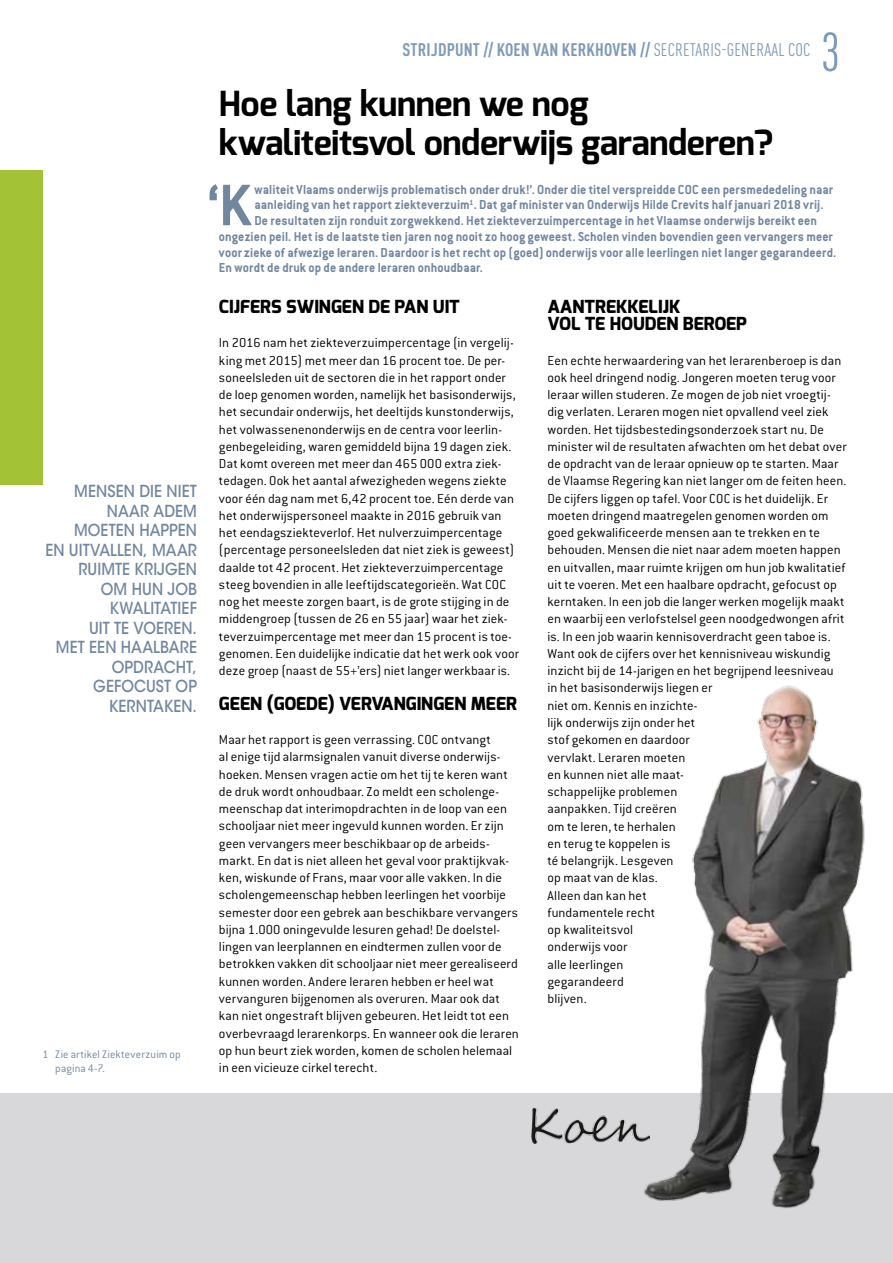
<style>
.page{position:relative;width:893px;height:1263px;background:#fff}
.page>*{position:absolute;margin:0;border:0;box-sizing:border-box;transform-origin:0 0}
.t1{font:700 64.2px "Conduit ITC";color:#7187a0;scale:.95 1}
.t2{font:condensed 54px "DINOT";color:#7d9bb8}
.t3{font:700 34.5px/38.4px "Exo";letter-spacing:-.01em;color:#000}
.t4{font:800 18px/17.2px "Exo";color:#000}
.t5{font:700 condensed 18px "DINOT";letter-spacing:.01em;color:#7d9bb8}
.t6{font:500 16.5px/19.5px "ITC Avant Garde Std";letter-spacing:.005em;color:#7187a0;text-align:right;scale:.9 1}
.t7{font:300 14.25px/17.2px "Conduit ITC";letter-spacing:.005em;color:#000}
.t8{font:700 14.25px "Conduit ITC";letter-spacing:.005em;color:#7187a0;scale:.95 1}
.t9{font:300 12px/13.5px "Conduit ITC";letter-spacing:.01em;color:#7187a0}
.s1{font-weight:400}
</style>
<div class="page">
<div style="left:0;top:170px;width:43px;height:315px;background:#a3c236"></div>
<div style="left:0;top:1093px;width:893px;height:170px;background:#d8d8da"></div>
<img style="left:643px;top:685px;width:222px;height:524px">
<img style="left:532px;top:1107px;width:118px;height:37px">
<p class="t6" style="left:45px;top:481px;width:170px">MENSEN DIE NIET<br>NAAR ADEM<br>MOETEN HAPPEN<br>EN UITVALLEN, MAAR<br>RUIMTE KRIJGEN<br>OM HUN JOB<br>KWALITATIEF<br>UIT TE VOEREN.<br>MET EEN HAALBARE<br>OPDRACHT,<br>GEFOCUST OP<br>KERNTAKEN.</p>
<p class="t9" style="left:55px;top:1048px;width:127px;text-indent:-13px">1 Zie artikel Ziekteverzuim op pagina 4-7.</p>
<p class="t5" style="left:402px;top:39px;width:408px">STRIJDPUNT // KOEN VAN KERKHOVEN // <span class="s1">SECRETARIS-GENERAAL COC</span></p>
<h3 class="t3" style="left:219px;top:85px;width:556px">Hoe lang kunnen we nog kwaliteitsvol onderwijs garanderen?</h3>
<h2 class="t2" style="left:821px;top:21px;width:21px">3</h2>
<h1 class="t1" style="left:207px;top:170px;width:14px">‘</h1>
<h1 class="t1" style="left:219px;top:168px;width:35px">K</h1>
<p class="t8" style="left:254px;top:181px;width:611px">waliteit Vlaams onderwijs problematisch onder druk!’. Onder die titel verspreidde COC een persmededeling naar</p>
<p class="t8" style="left:254px;top:197px;width:601px">aanleiding van het rapport ziekteverzuim<sup>1</sup>. Dat gaf minister van Onderwijs Hilde Crevits half januari 2018 vrij.</p>
<p class="t8" style="left:254px;top:212px;width:594px">De resultaten zijn ronduit zorgwekkend. Het ziekteverzuimpercentage in het Vlaamse onderwijs bereikt een</p>
<p class="t8" style="left:219px;top:228px;width:648px">ongezien peil. Het is de laatste tien jaren nog nooit zo hoog geweest. Scholen vinden bovendien geen vervangers meer</p>
<p class="t8" style="left:219px;top:244px;width:651px">voor zieke of afwezige leraren. Daardoor is het recht op (goed) onderwijs voor alle leerlingen niet langer gegarandeerd.</p>
<p class="t8" style="left:219px;top:260px;width:279px">En wordt de druk op de andere leraren onhoudbaar.</p>
<p class="t4" style="left:219px;top:298px;width:242px">CIJFERS SWINGEN DE PAN UIT</p>
<p class="t7" style="left:219px;top:334px;width:301px">In 2016 nam het ziekteverzuimpercentage (in vergelij&shy;king met 2015) met meer dan 16 procent toe. De per&shy;soneelsleden uit de sectoren die in het rapport onder de loep genomen worden, namelijk het basisonderwijs, het secundair onderwijs, het deeltijds kunstonderwijs, het volwassenenonderwijs en de centra voor leerlin&shy;genbegeleiding, waren gemiddeld bijna 19 dagen ziek.<br>Dat komt overeen met meer dan 465 000 extra ziek&shy;tedagen. Ook het aantal afwezigheden wegens ziekte voor één dag nam met 6,42 procent toe. Eén derde van het onderwijspersoneel maakte in 2016 gebruik van het eendagsziekteverlof. Het nulverzuimpercentage (percentage personeelsleden dat niet ziek is geweest) daalde tot 42 procent. Het ziekteverzuimpercentage steeg bovendien in alle leeftijdscategorieën. Wat COC nog het meeste zorgen baart, is de grote stijging in de middengroep (tussen de 26 en 55 jaar) waar het ziek&shy;teverzuimpercentage met meer dan 15 procent is toe&shy;genomen. Een duidelijke indicatie dat het werk ook voor deze groep (naast de 55+’ers) niet langer werkbaar is.</p>
<p class="t4" style="left:219px;top:695px;width:300px">GEEN (GOEDE) VERVANGINGEN MEER</p>
<p class="t7" style="left:219px;top:731px;width:301px">Maar het rapport is geen verrassing. COC ontvangt<br>al enige tijd alarmsignalen vanuit diverse onderwijs&shy;hoeken. Mensen vragen actie om het tij te keren want de druk wordt onhoudbaar. Zo meldt een scholenge&shy;meenschap dat interimopdrachten in de loop van een schooljaar niet meer ingevuld kunnen worden. Er zijn geen vervangers meer beschikbaar op de arbeids&shy;markt. En dat is niet alleen het geval voor praktijkvak&shy;ken, wiskunde of Frans, maar voor alle vakken. In die scholengemeenschap hebben leerlingen het voorbije semester door een gebrek aan beschikbare vervangers bijna 1.000 oningevulde lesuren gehad! De doelstel&shy;lingen van leerplannen en eindtermen zullen voor de betrokken vakken dit schooljaar niet meer gerealiseerd kunnen worden. Andere leraren hebben er heel wat vervanguren bijgenomen als overuren. Maar ook dat kan niet ongestraft blijven gebeuren. Het leidt tot een overbevraagd lerarenkorps. En wanneer ook die leraren op hun beurt ziek worden, komen de scholen helemaal in een vicieuze cirkel terecht.</p>
<p class="t4" style="left:547px;top:298px;width:201px">AANTREKKELIJK<br>VOL TE HOUDEN BEROEP</p>
<p class="t7" style="left:547px;top:351px;width:301px">Een echte herwaardering van het lerarenberoep is dan ook heel dringend nodig. Jongeren moeten terug voor leraar willen studeren. Ze mogen de job niet vroegtij&shy;dig verlaten. Leraren mogen niet opvallend veel ziek worden. Het tijdsbestedingsonderzoek start nu. De minister wil de resultaten afwachten om het debat over de opdracht van de leraar opnieuw op te starten. Maar de Vlaamse Regering kan niet langer om de feiten heen.<br>De cijfers liggen op tafel. Voor COC is het duidelijk. Er moeten dringend maatregelen genomen worden om goed gekwalificeerde mensen aan te trekken en te behouden. Mensen die niet naar adem moeten happen en uitvallen, maar ruimte krijgen om hun job kwalitatief uit te voeren. Met een haalbare opdracht, gefocust op kerntaken. In een job die langer werken mogelijk maakt en waarbij een verlofstelsel geen noodgedwongen afrit is. In een job waarin kennisoverdracht geen taboe is.<br>Want ook de cijfers over het kennisniveau wiskundig inzicht bij de 14-jarigen en het begrijpend leesniveau in het basisonderwijs liegen er<br>niet om. Kennis en inzichte-<br>lijk onderwijs zijn onder het<br>stof gekomen en daardoor<br>vervlakt. Leraren moeten<br>en kunnen niet alle maat-<br>schappelijke problemen<br>aanpakken. Tijd creëren<br>om te leren, te herhalen<br>en terug te koppelen is<br>té belangrijk. Lesgeven<br>op maat van de klas.<br>Alleen dan kan het<br>fundamentele recht<br>op kwaliteitsvol<br>onderwijs voor<br>alle leerlingen<br>gegarandeerd<br>blijven.</p>
</div>
